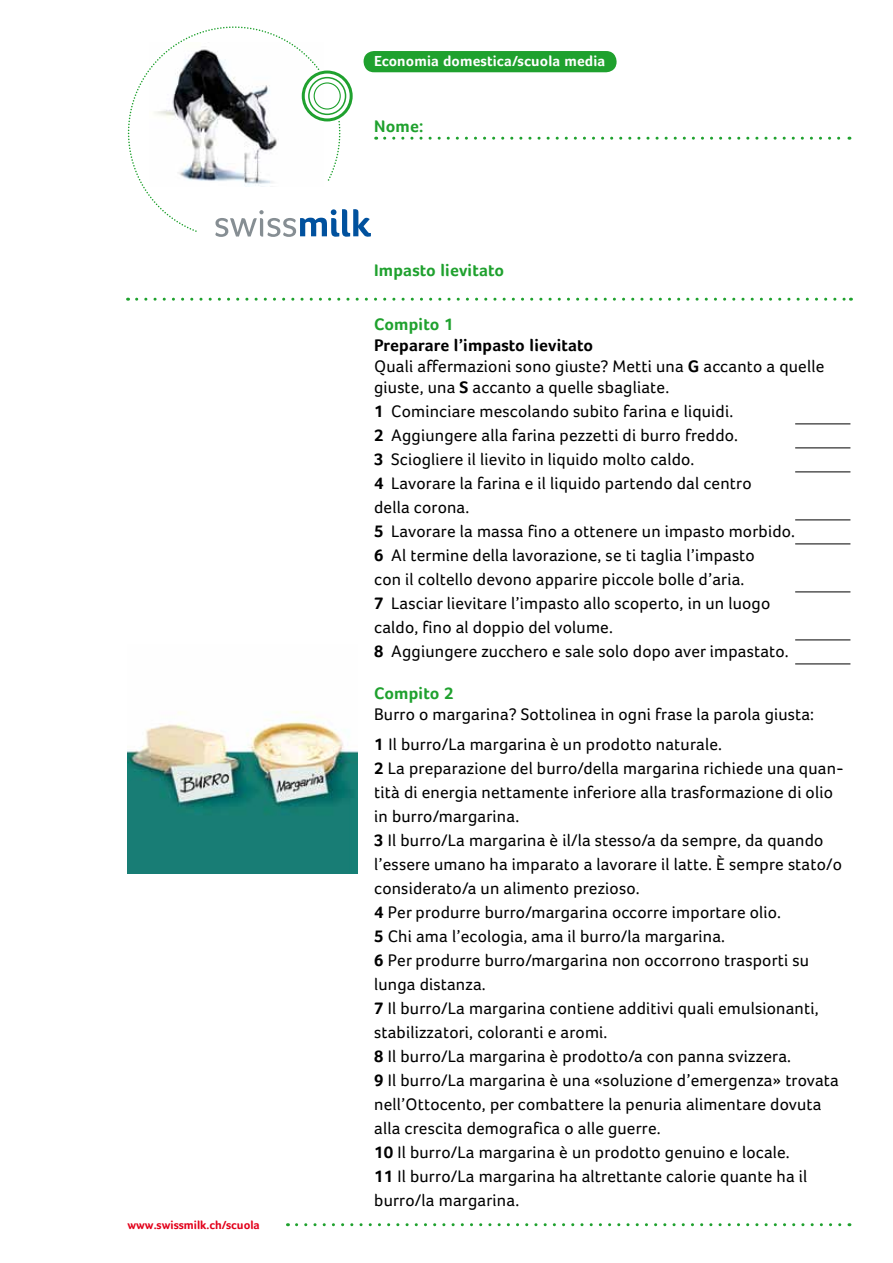
<style>
.page{position:relative;width:893px;height:1263px;background:#fff}
.page>*{position:absolute;margin:0;border:0;box-sizing:border-box;transform-origin:0 0}
.t1{font:17.25px/24px "Foco";letter-spacing:.01em;color:#000}
.t2{font:700 17.25px "Foco";letter-spacing:.01em;color:#1fa12e}
.t3{font:700 15px "Foco";letter-spacing:.01em;color:#fff}
.t4{font:700 12px "Foco";color:#e2001a}
.s1{font-weight:700}
</style>
<div class="page">
<svg style="left:297px;top:1223px;width:553px;height:3px"></svg>
<svg style="left:137px;top:298px;width:714px;height:3px"></svg>
<svg style="left:128px;top:26px;width:249px;height:211px"></svg>
<svg style="left:385px;top:137px;width:465px;height:3px"></svg>
<hr style="left:795px;top:423px;width:55px;height:1px;background:#000">
<hr style="left:795px;top:447px;width:55px;height:1px;background:#000">
<hr style="left:795px;top:471px;width:55px;height:1px;background:#000">
<hr style="left:795px;top:519px;width:55px;height:1px;background:#000">
<hr style="left:795px;top:543px;width:55px;height:1px;background:#000">
<hr style="left:795px;top:591px;width:55px;height:1px;background:#000">
<hr style="left:795px;top:639px;width:55px;height:1px;background:#000">
<hr style="left:795px;top:663px;width:55px;height:1px;background:#000">
<img style="left:128px;top:711px;width:229px;height:163px">
<div style="left:364px;top:51px;width:253px;height:21px;background:#1fa12e;border-radius:11px"></div>
<p class="t4" style="left:128px;top:1218px;width:134px">www.swissmilk.ch/scuola</p>
<p class="t3" style="left:374px;top:52px;width:233px">Economia domestica/scuola media</p>
<p class="t2" style="left:374px;top:116px;width:51px">Nome:</p>
<p class="t2" style="left:374px;top:260px;width:131px">Impasto lievitato</p>
<p class="t2" style="left:374px;top:314px;width:81px">Compito 1</p>
<p class="t1" style="left:374px;top:335px;width:452px;line-height:21px"><span class="s1">Preparare l’impasto lievitato<br></span>Quali affermazioni sono giuste? Metti una <span class="s1">G</span> accanto a quelle giuste, una <span class="s1">S</span> accanto a quelle sbagliate.</p>
<p class="t1" style="left:374px;top:399px;width:422px"><span class="s1">1</span> Cominciare mescolando subito farina e liquidi.<br><span class="s1">2</span> Aggiungere alla farina pezzetti di burro freddo.<br><span class="s1">3</span> Sciogliere il lievito in liquido molto caldo.<br><span class="s1">4</span> Lavorare la farina e il liquido partendo dal centro<br>della corona.<br><span class="s1">5</span> Lavorare la massa fino a ottenere un impasto morbido.<br><span class="s1">6</span> Al termine della lavorazione, se ti taglia l’impasto<br>con il coltello devono apparire piccole bolle d’aria.<br><span class="s1">7</span> Lasciar lievitare l’impasto allo scoperto, in un luogo caldo, fino al doppio del volume.<br><span class="s1">8</span> Aggiungere zucchero e sale solo dopo aver impastato.</p>
<p class="t2" style="left:374px;top:683px;width:81px">Compito 2</p>
<p class="t1" style="left:374px;top:699px;width:441px;line-height:30px">Burro o margarina? Sottolinea in ogni frase la parola giusta:<br><span class="s1">1</span> Il burro/La margarina è un prodotto naturale.</p>
<p class="t1" style="left:374px;top:756px;width:471px"><span class="s1">2</span> La preparazione del burro/della margarina richiede una quan&shy;tità di energia nettamente inferiore alla trasformazione di olio in burro/margarina.<br><span class="s1">3</span> Il burro/La margarina è il/la stesso/a da sempre, da quando l’essere umano ha imparato a lavorare il latte. È sempre stato/o considerato/a un alimento prezioso.<br><span class="s1">4</span> Per produrre burro/margarina occorre importare olio.<br><span class="s1">5</span> Chi ama l’ecologia, ama il burro/la margarina.<br><span class="s1">6</span> Per produrre burro/margarina non occorrono trasporti su lunga distanza.<br><span class="s1">7</span> Il burro/La margarina contiene additivi quali emulsionanti, stabilizzatori, coloranti e aromi.<br><span class="s1">8</span> Il burro/La margarina è prodotto/a con panna svizzera.<br><span class="s1">9</span> Il burro/La margarina è una «soluzione d’emergenza» trovata nell’Ottocento, per combattere la penuria alimentare dovuta alla crescita demografica o alle guerre.<br><span class="s1">10</span> Il burro/La margarina è un prodotto genuino e locale.<br><span class="s1">11</span> Il burro/La margarina ha altrettante calorie quante ha il burro/la margarina.</p>
</div>
